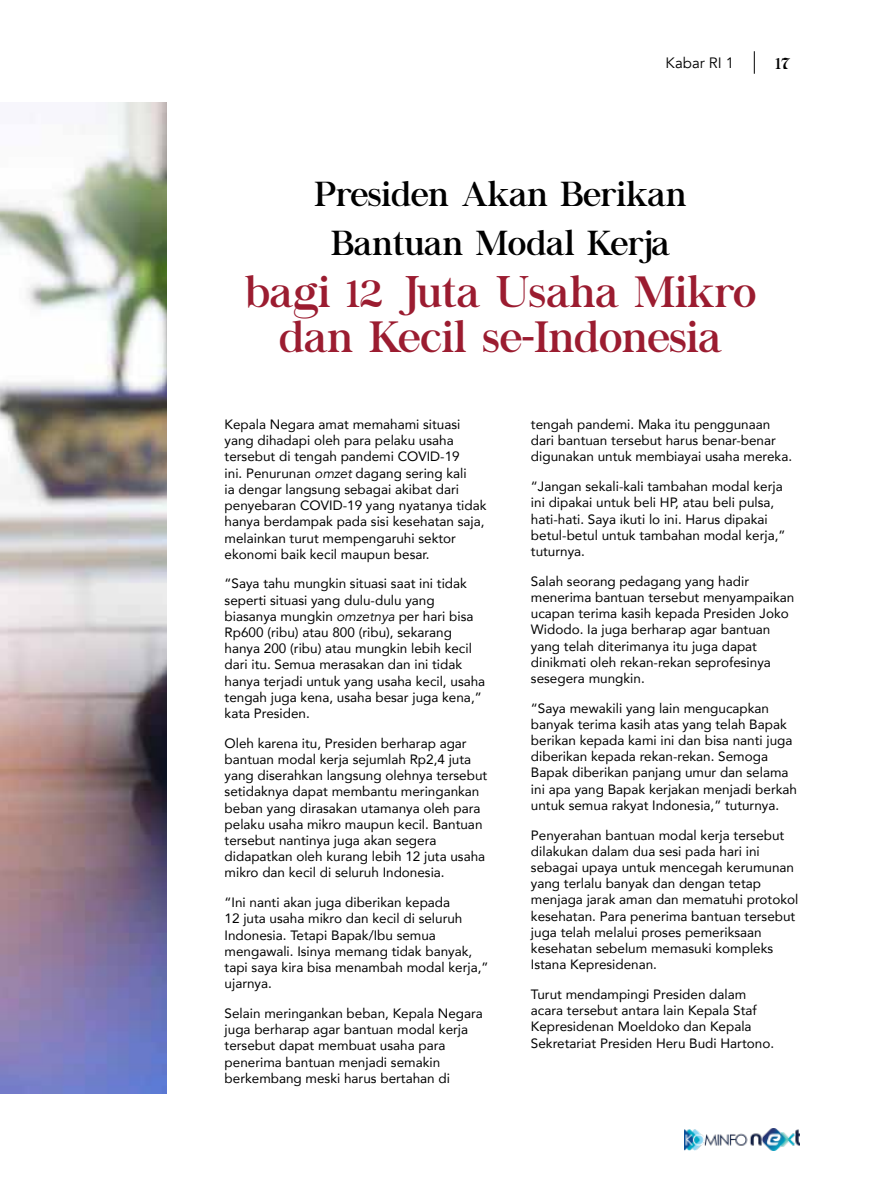
<style>
.page{position:relative;width:893px;height:1191px;background:#fff}
.page>*{position:absolute;margin:0;border:0;box-sizing:border-box;transform-origin:0 0}
.t1{font:43.5px/45px "Chapaza";color:#9b1c30;text-align:center}
.t2{font:34.5px/48.6px "Chapaza";color:#000;text-align:center}
.t3{font:18px "Chapaza";color:#000}
.t4{font:15px "Avenir";color:#000101}
.t5{font:13.5px/16.2px "Avenir";color:#000101}
.s1{font-style:italic}
</style>
<div class="page">
<svg style="left:754px;top:51px;width:1px;height:23px"></svg>
<img style="left:684px;top:1128px;width:115px;height:22px">
<img style="left:0;top:102px;width:166px;height:991px">
<p class="t4" style="left:666px;top:54px;width:70px">Kabar RI 1</p>
<h3 class="t3" style="left:776px;top:52px;width:16px">17</h3>
<h2 class="t2" style="left:315px;top:170px;width:374px">Presiden Akan Berikan<br>Bantuan Modal Kerja</h2>
<h1 class="t1" style="left:245px;top:270px;width:512px">bagi 12 Juta Usaha Mikro dan Kecil se-Indonesia</h1>
<p class="t5" style="left:225px;top:416px;width:263px">Kepala Negara amat memahami situasi yang dihadapi oleh para pelaku usaha tersebut di tengah pandemi COVID-19<br>ini. Penurunan <span class="s1">omzet</span> dagang sering kali<br>ia dengar langsung sebagai akibat dari penyebaran COVID-19 yang nyatanya tidak hanya berdampak pada sisi kesehatan saja, melainkan turut mempengaruhi sektor ekonomi baik kecil maupun besar.</p>
<p class="t5" style="left:225px;top:575px;width:262px">“Saya tahu mungkin situasi saat ini tidak seperti situasi yang dulu-dulu yang biasanya mungkin <span class="s1">omzetnya</span> per hari bisa Rp600 (ribu) atau 800 (ribu), sekarang hanya 200 (ribu) atau mungkin lebih kecil dari itu. Semua merasakan dan ini tidak hanya terjadi untuk yang usaha kecil, usaha tengah juga kena, usaha besar juga kena,” kata Presiden.</p>
<p class="t5" style="left:225px;top:734px;width:264px">Oleh karena itu, Presiden berharap agar bantuan modal kerja sejumlah Rp2,4 juta yang diserahkan langsung olehnya tersebut setidaknya dapat membantu meringankan beban yang dirasakan utamanya oleh para pelaku usaha mikro maupun kecil. Bantuan tersebut nantinya juga akan segera didapatkan oleh kurang lebih 12 juta usaha mikro dan kecil di seluruh Indonesia.</p>
<p class="t5" style="left:225px;top:894px;width:265px">“Ini nanti akan juga diberikan kepada<br>12 juta usaha mikro dan kecil di seluruh Indonesia. Tetapi Bapak/Ibu semua mengawali. Isinya memang tidak banyak, tapi saya kira bisa menambah modal kerja,” ujarnya.</p>
<p class="t5" style="left:225px;top:1004px;width:260px">Selain meringankan beban, Kepala Negara juga berharap agar bantuan modal kerja tersebut dapat membuat usaha para penerima bantuan menjadi semakin berkembang meski harus bertahan di</p>
<p class="t5" style="left:531px;top:416px;width:263px">tengah pandemi. Maka itu penggunaan dari bantuan tersebut harus benar-benar digunakan untuk membiayai usaha mereka.</p>
<p class="t5" style="left:531px;top:478px;width:256px">“Jangan sekali-kali tambahan modal kerja ini dipakai untuk beli HP, atau beli pulsa, hati-hati. Saya ikuti lo ini. Harus dipakai betul-betul untuk tambahan modal kerja,” tuturnya.</p>
<p class="t5" style="left:531px;top:572px;width:265px">Salah seorang pedagang yang hadir menerima bantuan tersebut menyampaikan ucapan terima kasih kepada Presiden Joko Widodo. Ia juga berharap agar bantuan yang telah diterimanya itu juga dapat dinikmati oleh rekan-rekan seprofesinya sesegera mungkin.</p>
<p class="t5" style="left:531px;top:699px;width:268px">“Saya mewakili yang lain mengucapkan banyak terima kasih atas yang telah Bapak berikan kepada kami ini dan bisa nanti juga diberikan kepada rekan-rekan. Semoga Bapak diberikan panjang umur dan selama ini apa yang Bapak kerjakan menjadi berkah untuk semua rakyat Indonesia,” tuturnya.</p>
<p class="t5" style="left:531px;top:826px;width:269px">Penyerahan bantuan modal kerja tersebut dilakukan dalam dua sesi pada hari ini sebagai upaya untuk mencegah kerumunan yang terlalu banyak dan dengan tetap menjaga jarak aman dan mematuhi protokol kesehatan. Para penerima bantuan tersebut juga telah melalui proses pemeriksaan kesehatan sebelum memasuki kompleks Istana Kepresidenan.</p>
<p class="t5" style="left:531px;top:985px;width:245px">Turut mendampingi Presiden dalam acara tersebut antara lain Kepala Staf Kepresidenan Moeldoko dan Kepala Sekretariat Presiden Heru Budi Hartono.</p>
</div>
